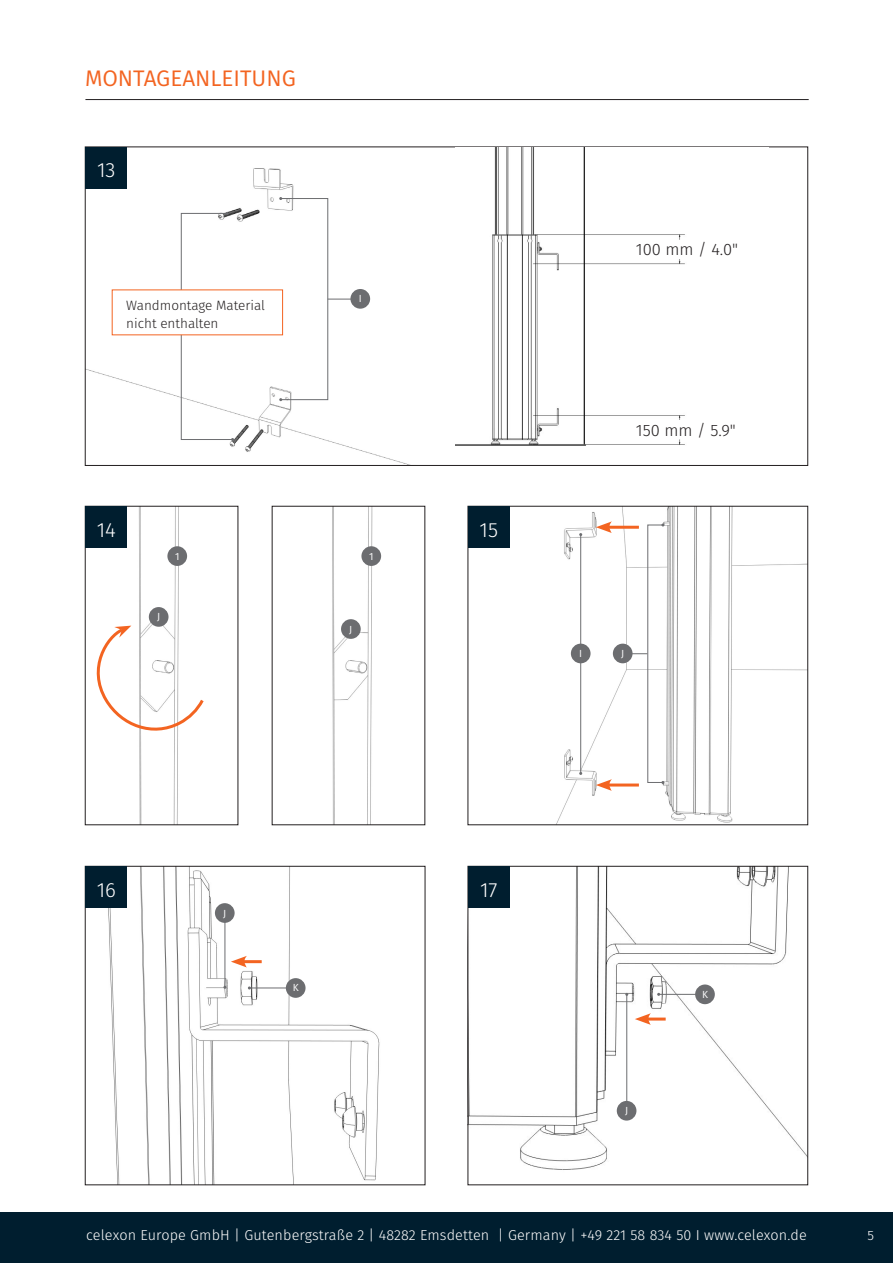
<style>
.page{position:relative;width:893px;height:1263px;background:#fff}
.page>*{position:absolute;margin:0;border:0;box-sizing:border-box;transform-origin:0 0}
.t1{font:22.5px "Fira Sans";color:#f36421}
.t2{font:300 20.55px "Fira Sans";color:#fff}
.t3{font:300 16.5px "Fira Sans";color:#231f20}
.t4{font:300 14.4px "Fira Sans";letter-spacing:.01em;color:#fff}
.t5{font:300 13.5px/18px "Fira Sans";color:#231f20}
.t6{font:300 13.5px "Fira Sans";color:#fff}
.t7{font:10.35px "Fira Sans";color:#fff}
</style>
<div class="page">
<div style="left:0;top:1213px;width:893px;height:50px;background:#001e2f"></div>
<hr style="left:85px;top:99px;width:724px;height:1px;background:#231f20">
<img style="left:87px;top:168px;width:320px;height:296px">
<div style="left:85px;top:147px;width:42px;height:42px;background:#001e2f"></div>
<img style="left:455px;top:148px;width:230px;height:298px">
<div style="left:280px;top:198px;width:48px;height:202px;border:1px solid #6c6d70"></div>
<hr style="left:328px;top:299px;width:31px;height:1px;background:#6c6d70">
<div style="left:350px;top:289px;width:20px;height:20px;background:#6c6d70;border-radius:50%"></div>
<svg style="left:181px;top:212px;width:53px;height:229px"></svg>
<div style="left:112px;top:289px;width:171px;height:46px;background:#fff"></div>
<div style="left:617px;top:240px;width:132px;height:18px;background:#fff"></div>
<div style="left:617px;top:421px;width:132px;height:18px;background:#fff"></div>
<img style="left:332px;top:508px;width:50px;height:315px">
<img style="left:139px;top:508px;width:49px;height:315px">
<div style="left:85px;top:506px;width:153px;height:319px;border:1px solid #231f20"></div>
<img style="left:556px;top:508px;width:250px;height:315px">
<div style="left:468px;top:506px;width:340px;height:319px;border:1px solid #231f20"></div>
<div style="left:85px;top:506px;width:42px;height:42px;background:#001e2f"></div>
<div style="left:468px;top:506px;width:42px;height:42px;background:#001e2f"></div>
<hr style="left:606px;top:526px;width:33px;height:3px;background:#f36421">
<svg style="left:596px;top:521px;width:16px;height:12px"></svg>
<hr style="left:580px;top:535px;width:1px;height:238px;background:#6c6d70">
<div style="left:647px;top:525px;width:16px;height:258px;border:1px solid #6c6d70"></div>
<svg style="left:632px;top:653px;width:15px;height:1px"></svg>
<hr style="left:606px;top:783px;width:33px;height:3px;background:#f36421">
<svg style="left:596px;top:779px;width:16px;height:12px"></svg>
<div style="left:613px;top:644px;width:19px;height:19px;background:#6c6d70;border-radius:50%"></div>
<div style="left:571px;top:644px;width:20px;height:19px;background:#6c6d70;border-radius:50%"></div>
<div style="left:149px;top:607px;width:20px;height:20px;background:#6c6d70;border-radius:50%"></div>
<div style="left:167px;top:546px;width:20px;height:20px;background:#6c6d70;border-radius:50%"></div>
<div style="left:361px;top:546px;width:20px;height:20px;background:#6c6d70;border-radius:50%"></div>
<div style="left:341px;top:619px;width:20px;height:20px;background:#6c6d70;border-radius:50%"></div>
<svg style="left:96px;top:626px;width:108px;height:111px"></svg>
<img style="left:108px;top:868px;width:272px;height:315px">
<div style="left:85px;top:866px;width:340px;height:319px;border:1px solid #231f20"></div>
<img style="left:470px;top:868px;width:336px;height:302px">
<div style="left:468px;top:866px;width:340px;height:319px;border:1px solid #231f20"></div>
<div style="left:85px;top:866px;width:42px;height:42px;background:#001e2f"></div>
<div style="left:468px;top:866px;width:42px;height:42px;background:#001e2f"></div>
<hr style="left:645px;top:1017px;width:21px;height:3px;background:#f36421">
<svg style="left:635px;top:1013px;width:16px;height:12px"></svg>
<hr style="left:659px;top:994px;width:42px;height:1px;background:#6c6d70">
<div style="left:695px;top:984px;width:20px;height:20px;background:#6c6d70;border-radius:50%"></div>
<hr style="left:626px;top:994px;width:1px;height:114px;background:#6c6d70">
<div style="left:617px;top:1101px;width:19px;height:19px;background:#6c6d70;border-radius:50%"></div>
<hr style="left:241px;top:960px;width:21px;height:3px;background:#f36421">
<svg style="left:231px;top:956px;width:16px;height:11px"></svg>
<hr style="left:249px;top:987px;width:42px;height:1px;background:#6c6d70">
<div style="left:286px;top:978px;width:20px;height:20px;background:#6c6d70;border-radius:50%"></div>
<hr style="left:225px;top:912px;width:1px;height:75px;background:#6c6d70">
<div style="left:215px;top:903px;width:20px;height:20px;background:#6c6d70;border-radius:50%"></div>
<h1 class="t1" style="left:85px;top:61px;width:212px">MONTAGEANLEITUNG</h1>
<h2 class="t2" style="left:97px;top:156px;width:20px">13</h2>
<p class="t5" style="left:126px;top:296px;width:140px">Wandmontage Material nicht enthalten</p>
<p class="t7" style="left:359px;top:291px;width:5px">I</p>
<h2 class="t2" style="left:96px;top:515px;width:21px">1 04</h2>
<h2 class="t2" style="left:480px;top:515px;width:20px">1 51</h2>
<p class="t7" style="left:175px;top:548px;width:6px">1</p>
<p class="t7" style="left:369px;top:548px;width:6px">1</p>
<p class="t7" style="left:157px;top:609px;width:5px">J</p>
<p class="t7" style="left:349px;top:621px;width:5px">J</p>
<p class="t3" style="left:636px;top:238px;width:104px">100 mm / 4.0"</p>
<p class="t3" style="left:636px;top:418px;width:101px">150 mm / 5.9"</p>
<p class="t7" style="left:579px;top:646px;width:5px">I</p>
<p class="t7" style="left:621px;top:646px;width:5px">J</p>
<h2 class="t2" style="left:97px;top:875px;width:21px">1 62</h2>
<h2 class="t2" style="left:480px;top:875px;width:20px">1 37</h2>
<p class="t7" style="left:223px;top:905px;width:5px">J</p>
<p class="t7" style="left:293px;top:980px;width:7px">K</p>
<p class="t7" style="left:625px;top:1103px;width:5px">J</p>
<p class="t7" style="left:702px;top:986px;width:7px">K</p>
<p class="t4" style="left:86px;top:1225px;width:722px">celexon Europe GmbH | Gutenbergstraße 2 | 48282 Emsdetten | Germany | +49 221 58 834 50 I www.celexon.de</p>
<p class="t6" style="left:867px;top:1226px;width:8px">5</p>
</div>
